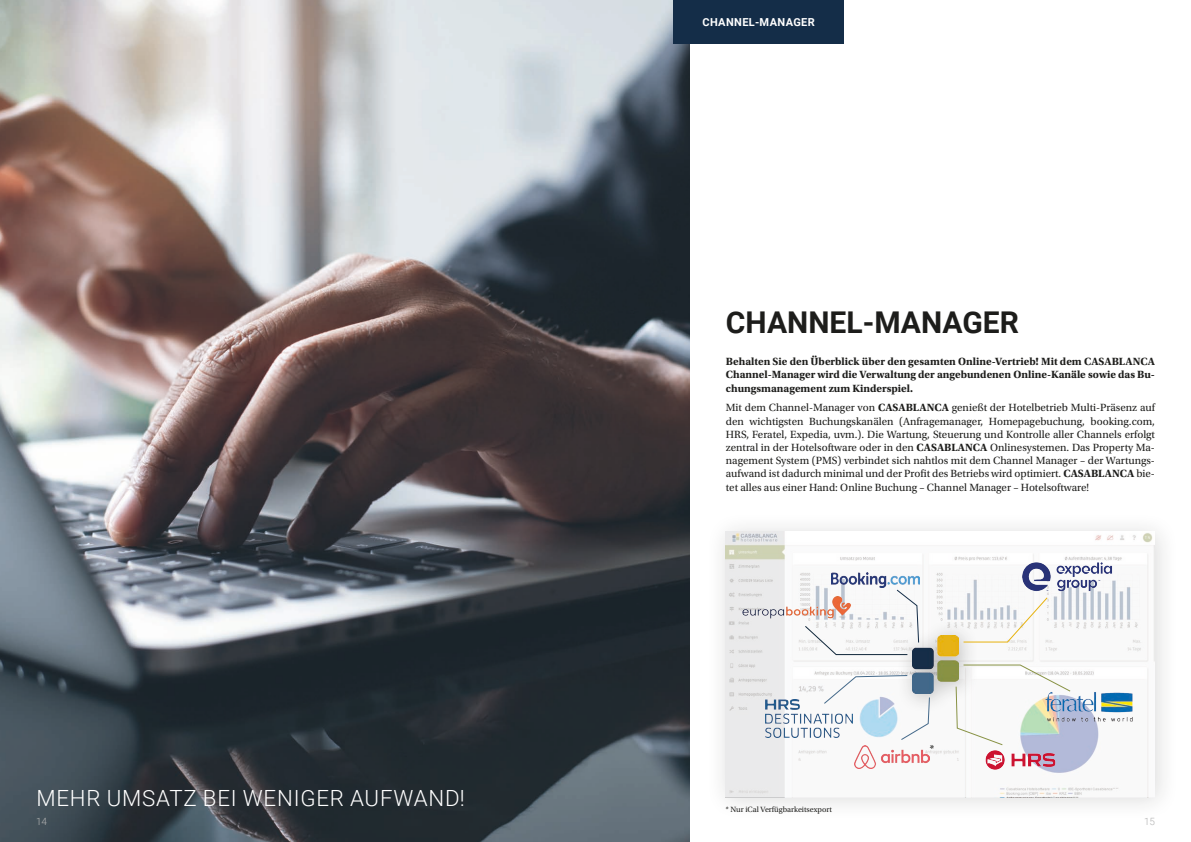
<style>
.page{position:relative;width:1191px;height:842px;background:#fff}
.page>*{position:absolute;margin:0;border:0;box-sizing:border-box;transform-origin:0 0}
.t1{font:700 30px "Roboto";color:#1d1d1b}
.t2{font:300 22.3px "Roboto";letter-spacing:.035em;color:#fff}
.t3{font:12px "Utopia Std";color:#1d1d1b}
.t4{font:11px/13.2px "Utopia Std";color:#1d1d1b;text-align:justify}
.t5{font:700 11px/13.2px "Utopia Std";color:#1d1d1b;text-align:justify}
.Label{font:700 11px "Roboto";letter-spacing:.035em;color:#fff}
.t6{font:300 10px "Roboto";color:#b2b2b2}
.t7{font:8px "Utopia Std";color:#1d1d1b}
.s1{font-weight:700}
</style>
<div class="page">
<img style="left:0;top:0;width:690px;height:842px">
<div style="left:705px;top:511px;width:474px;height:311px;background:#1d1d1b;opacity:.16"></div>
<svg style="left:726px;top:531px;width:429px;height:266px"></svg>
<div style="left:896px;top:619px;width:83px;height:95px;background:#1d1d1b;opacity:.3"></div>
<img style="left:912px;top:636px;width:46px;height:57px">
<img style="left:741px;top:595px;width:63px;height:25px">
<img style="left:832px;top:573px;width:87px;height:14px">
<img style="left:1071px;top:680px;width:63px;height:52px">
<img style="left:983px;top:746px;width:74px;height:33px">
<img style="left:765px;top:699px;width:58px;height:39px">
<svg style="left:804px;top:589px;width:115px;height:67px"></svg>
<svg style="left:962px;top:596px;width:86px;height:47px"></svg>
<svg style="left:955px;top:664px;width:116px;height:82px"></svg>
<svg style="left:823px;top:674px;width:107px;height:67px"></svg>
<img style="left:854px;top:745px;width:75px;height:24px">
<img style="left:1020px;top:560px;width:93px;height:35px">
<div style="left:673px;top:0;width:171px;height:43px;background:#142d48"></div>
<p class="Label" style="left:702px;top:14px;width:114px">CHANNEL-MANAGER</p>
<p class="t1" style="left:726px;top:301px;width:294px">CHANNEL-MANAGER</p>
<p class="t5" style="left:726px;top:355px;width:430px">Behalten Sie den Überblick über den gesamten Online-Vertrieb! Mit dem CASABLANCA Channel-Manager wird die Verwaltung der angebundenen Online-Kanäle sowie das Bu&shy;chungsmanagement zum Kinderspiel.</p>
<p class="t4" style="left:726px;top:401px;width:430px">Mit dem Channel-Manager von <span class="s1">CASABLANCA</span> genießt der Hotelbetrieb Multi-Präsenz auf den wichtigsten Buchungskanälen (Anfragemanager, Homepagebuchung, booking.com, HRS, Feratel, Expedia, uvm.). Die Wartung, Steuerung und Kontrolle aller Channels erfolgt zentral in der Hotelsoftware oder in den <span class="s1">CASABLANCA</span> Onlinesystemen. Das Property Ma&shy;nagement System (PMS) verbindet sich nahtlos mit dem Channel Manager – der Wartungs&shy;aufwand ist dadurch minimal und der Profit des Betriebs wird optimiert. <span class="s1">CASABLANCA</span> bie&shy;tet alles aus einer Hand: Online Buchung – Channel Manager – Hotelsoftware!</p>
<p class="t2" style="left:36px;top:782px;width:430px">MEHR UMSATZ BEI WENIGER AUFWAND!</p>
<p class="t7" style="left:726px;top:805px;width:107px">* Nur iCal Verfügbarkeitsexport</p>
<p class="t3" style="left:930px;top:742px;width:6px">*</p>
<p class="t6" style="left:36px;top:815px;width:13px">14</p>
<p class="t6" style="left:1144px;top:815px;width:13px">15</p>
</div>
